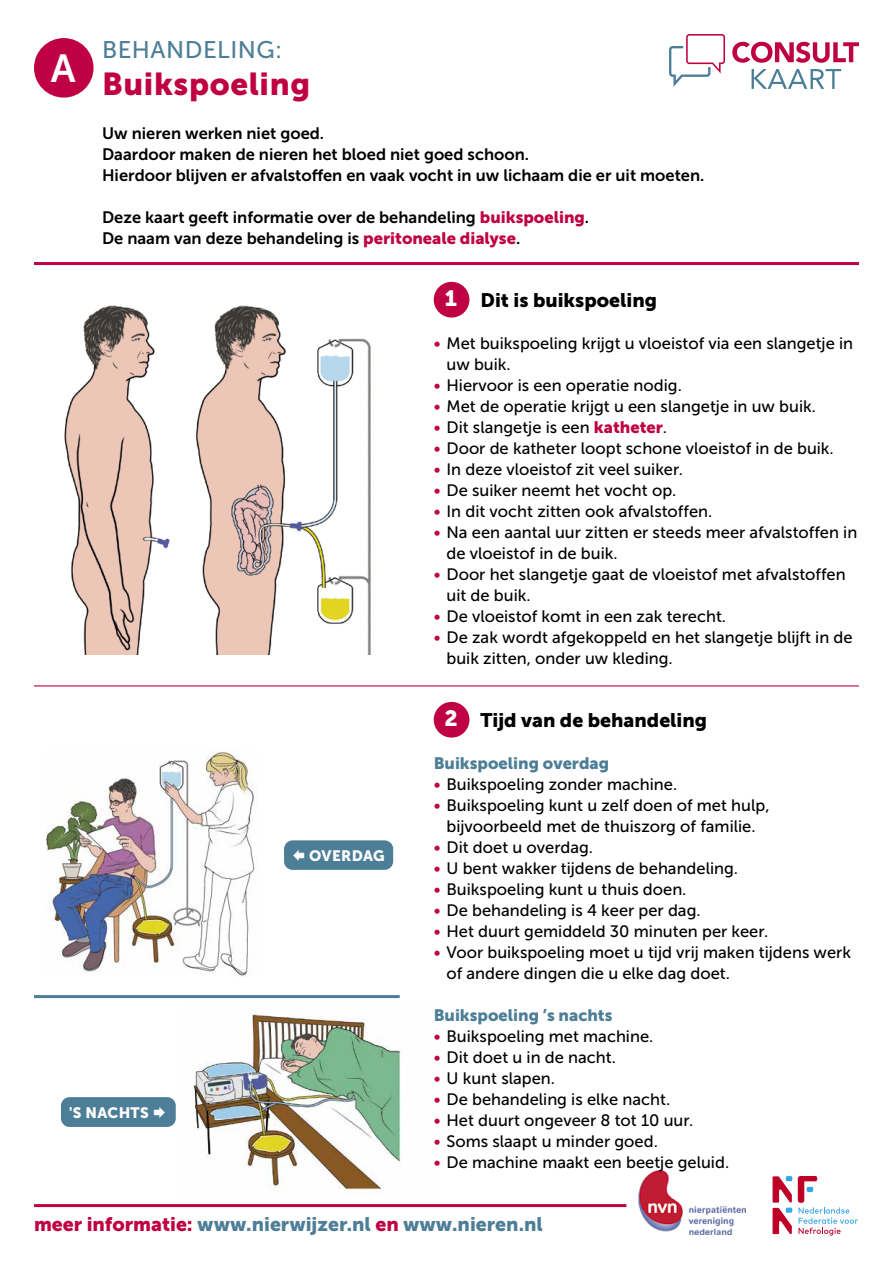
<style>
.page{position:relative;width:893px;height:1263px;background:#fff}
.page>*{position:absolute;margin:0;border:0;box-sizing:border-box;transform-origin:0 0}
.t1{font:39px "Museo Sans 700";color:#fff}
.t2{font:31.5px "Museo Sans 900";letter-spacing:.02em;color:#bf0042}
.t3{font:24px "Museo Sans 500";letter-spacing:.02em;color:#4d7e97}
.t4{font:19.5px "Museo Sans 900";color:#4d7e97}
.t5{font:19.5px "Museo Sans 900";color:#000}
.t6{font:16.5px/21px "Museo Sans 500";color:#000}
.t7{font:16.5px/21px "Museo Sans 700";color:#000}
.t8{font:16.5px "Museo Sans 900";color:#4d7e97}
.t9{font:15px "Museo Sans 900";letter-spacing:.02em;color:#fff}
.s1{font-family:"Museo Sans 900";color:#bf0042}
.s2{font-size:22.05px;color:#fff}
.s3{color:#bf0042}
</style>
<div class="page">
<svg style="left:732px;top:42px;width:127px;height:21px"></svg>
<svg style="left:752px;top:69px;width:89px;height:20px"></svg>
<svg style="left:669px;top:34px;width:56px;height:53px"></svg>
<hr style="left:34px;top:1204px;width:592px;height:3px;background:#bf0042">
<svg style="left:773px;top:1176px;width:19px;height:58px"></svg>
<svg style="left:798px;top:1176px;width:60px;height:59px"></svg>
<img style="left:638px;top:1170px;width:107px;height:64px">
<img style="left:193px;top:1014px;width:209px;height:176px">
<hr style="left:34px;top:262px;width:825px;height:3px;background:#bf0042">
<div style="left:434px;top:702px;width:35px;height:36px;background:#bf0042;border-radius:50%"></div>
<div style="left:434px;top:282px;width:35px;height:36px;background:#bf0042;border-radius:50%"></div>
<img style="left:64px;top:305px;width:307px;height:350px">
<hr style="left:34px;top:685px;width:825px;height:1px;background:#bf0042">
<div style="left:34px;top:38px;width:60px;height:60px;background:#bf0042;border-radius:50%"></div>
<img style="left:46px;top:749px;width:209px;height:227px">
<div style="left:284px;top:840px;width:109px;height:30px;background:#4d7e97;border-radius:9px"></div>
<div style="left:61px;top:1097px;width:115px;height:30px;background:#4d7e97;border-radius:9px"></div>
<hr style="left:34px;top:995px;width:366px;height:3px;background:#4d7e97">
<h1 class="t1" style="left:51px;top:47px;width:26px">A</h1>
<h3 class="t3" style="left:102px;top:36px;width:182px">BEHANDELING:</h3>
<h2 class="t2" style="left:102px;top:67px;width:210px">Buikspoeling</h2>
<p class="t7" style="left:102px;top:123px;width:604px">Uw nieren werken niet goed.<br>Daardoor maken de nieren het bloed niet goed schoon.<br>Hierdoor blijven er afvalstoffen en vaak vocht in uw lichaam die er uit moeten.</p>
<p class="t7" style="left:102px;top:207px;width:489px">Deze kaart geeft informatie over de behandeling <span class="s1">buikspoeling</span>.<br>De naam van deze behandeling is <span class="s1">peritoneale dialyse</span>.</p>
<p class="t5" style="left:445px;top:289px;width:214px"><span class="s2">1</span> Dit is buikspoeling</p>
<p class="t6" style="left:446px;top:333px;width:408px;text-indent:-13px"><span class="s3">•</span> Met buikspoeling krijgt u vloeistof via een slangetje in uw buik.</p>
<p class="t6" style="left:434px;top:375px;width:250px"><span class="s3">•</span> Hiervoor is een operatie nodig.</p>
<p class="t6" style="left:434px;top:396px;width:384px"><span class="s3">•</span> Met de operatie krijgt u een slangetje in uw buik.</p>
<p class="t6" style="left:434px;top:417px;width:235px"><span class="s3">•</span> Dit slangetje is een <span class="s1">katheter</span>.</p>
<p class="t6" style="left:434px;top:438px;width:402px"><span class="s3">•</span> Door de katheter loopt schone vloeistof in de buik.</p>
<p class="t6" style="left:434px;top:459px;width:251px"><span class="s3">•</span> In deze vloeistof zit veel suiker.</p>
<p class="t6" style="left:434px;top:480px;width:244px"><span class="s3">•</span> De suiker neemt het vocht op.</p>
<p class="t6" style="left:434px;top:501px;width:280px"><span class="s3">•</span> In dit vocht zitten ook afvalstoffen.</p>
<p class="t6" style="left:446px;top:522px;width:412px;text-indent:-13px"><span class="s3">•</span> Na een aantal uur zitten er steeds meer afvalstoffen in de vloeistof in de buik.</p>
<p class="t6" style="left:446px;top:564px;width:401px;text-indent:-13px"><span class="s3">•</span> Door het slangetje gaat de vloeistof met afvalstoffen uit de buik.</p>
<p class="t6" style="left:434px;top:606px;width:294px"><span class="s3">•</span> De vloeistof komt in een zak terecht.</p>
<p class="t6" style="left:446px;top:627px;width:408px;text-indent:-13px"><span class="s3">•</span> De zak wordt afgekoppeld en het slangetje blijft in de buik zitten, onder uw kleding.</p>
<p class="t9" style="left:69px;top:1104px;width:81px">'S NACHTS</p>
<p class="t9" style="left:309px;top:847px;width:77px">OVERDAG</p>
<p class="t5" style="left:444px;top:709px;width:264px"><span class="s2">2</span> Tijd van de behandeling</p>
<p class="t8" style="left:434px;top:754px;width:177px">Buikspoeling overdag</p>
<p class="t6" style="left:434px;top:774px;width:245px"><span class="s3">•</span> Buikspoeling zonder machine.</p>
<p class="t6" style="left:434px;top:795px;width:337px;text-align:center"><span class="s3">•</span> Buikspoeling kunt u zelf doen of met hulp, bijvoorbeeld met de thuiszorg of familie.</p>
<p class="t6" style="left:434px;top:837px;width:161px"><span class="s3">•</span> Dit doet u overdag.</p>
<p class="t6" style="left:434px;top:858px;width:306px"><span class="s3">•</span> U bent wakker tijdens de behandeling.</p>
<p class="t6" style="left:434px;top:879px;width:254px"><span class="s3">•</span> Buikspoeling kunt u thuis doen.</p>
<p class="t6" style="left:434px;top:900px;width:268px"><span class="s3">•</span> De behandeling is 4 keer per dag.</p>
<p class="t6" style="left:434px;top:921px;width:336px"><span class="s3">•</span> Het duurt gemiddeld 30 minuten per keer.</p>
<p class="t6" style="left:446px;top:942px;width:406px;text-indent:-13px"><span class="s3">•</span> Voor buikspoeling moet u tijd vrij maken tijdens werk of andere dingen die u elke dag doet.</p>
<p class="t8" style="left:434px;top:1006px;width:180px">Buikspoeling ’s nachts</p>
<p class="t6" style="left:434px;top:1026px;width:221px"><span class="s3">•</span> Buikspoeling met machine.</p>
<p class="t6" style="left:434px;top:1047px;width:184px"><span class="s3">•</span> Dit doet u in de nacht.</p>
<p class="t6" style="left:434px;top:1068px;width:123px"><span class="s3">•</span> U kunt slapen.</p>
<p class="t6" style="left:434px;top:1089px;width:238px"><span class="s3">•</span> De behandeling is elke nacht.</p>
<p class="t6" style="left:434px;top:1110px;width:261px"><span class="s3">•</span> Het duurt ongeveer 8 tot 10 uur.</p>
<p class="t6" style="left:434px;top:1131px;width:226px"><span class="s3">•</span> Soms slaapt u minder goed.</p>
<p class="t6" style="left:434px;top:1152px;width:297px"><span class="s3">•</span> De machine maakt een beetje geluid.</p>
<p class="t4" style="left:34px;top:1213px;width:510px"><span class="s3">meer informatie:</span> www.nierwijzer.nl <span class="s3">en</span> www.nieren.nl</p>
</div>
